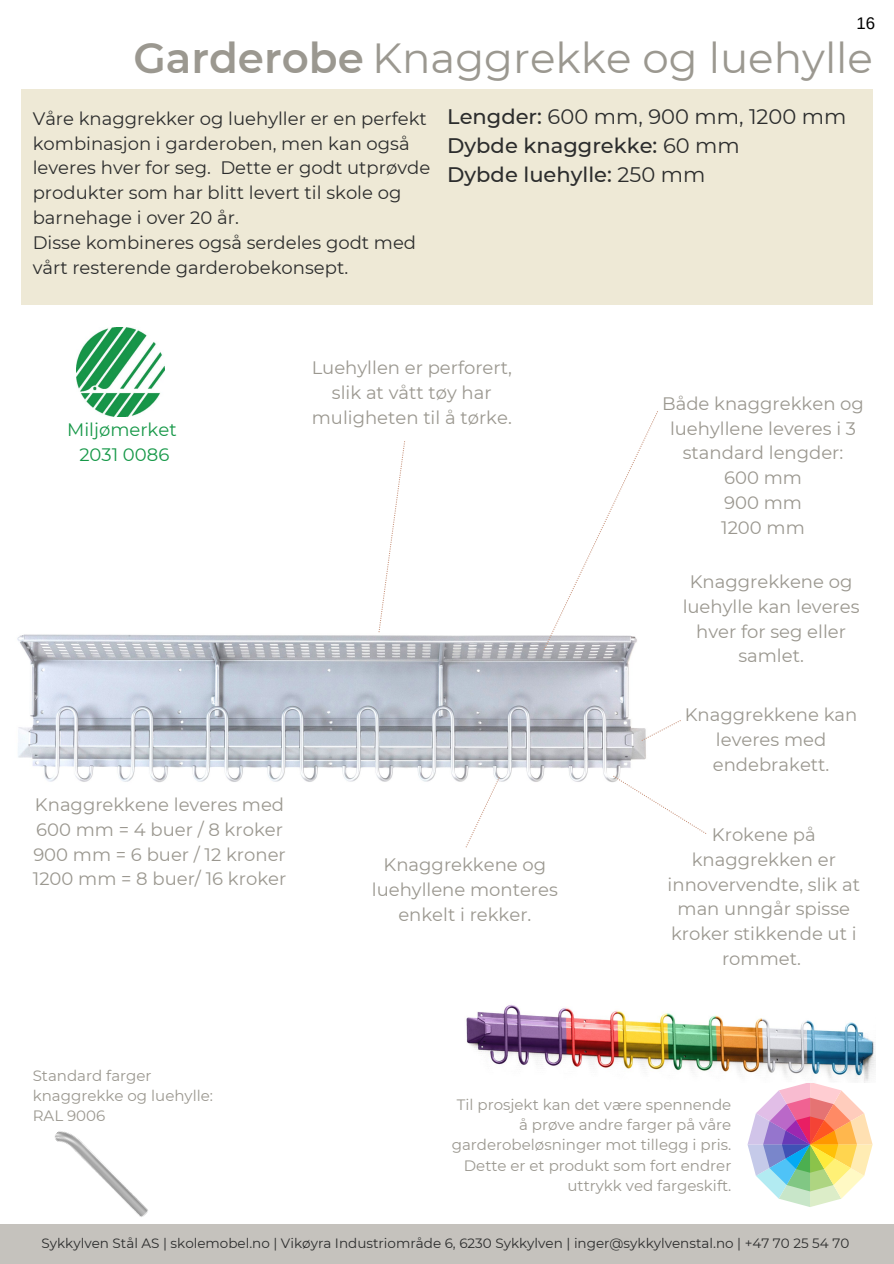
<style>
.page{position:relative;width:894px;height:1264px;background:#fff}
.page>*{position:absolute;margin:0;border:0;box-sizing:border-box;transform-origin:0 0}
.t1{font:42px "Montserrat";color:#9b9890}
.t2{font:500 21px "Montserrat";color:#2c2d2d}
.t3{font:21px "Montserrat";color:#2c2d2d}
.t4{font:18px/24.8px "Montserrat";color:#9b9890;text-align:center}
.t5{font:18px/24.8px "Montserrat";color:#2c2d2d}
.t6{font:18px "Montserrat";color:#169848}
.t7{font:16.8px "Arimo";color:#000}
.t8{font:15px/20.2px "Montserrat";color:#9b9890}
.t9{font:13.5px "Montserrat";color:#2c2d2d}
.s1{font-weight:600}
.s2{font-weight:500}
.s3{font-weight:400}
</style>
<div class="page">
<img style="left:17px;top:632px;width:664px;height:216px">
<svg style="left:641px;top:720px;width:39px;height:21px"></svg>
<svg style="left:543px;top:411px;width:115px;height:239px"></svg>
<svg style="left:613px;top:775px;width:93px;height:59px"></svg>
<svg style="left:378px;top:441px;width:27px;height:191px"></svg>
<div style="left:21px;top:89px;width:852px;height:215px;background:#eee9d6"></div>
<div style="left:0;top:1223px;width:893px;height:40px;background:#c5c2bd"></div>
<img style="left:77px;top:327px;width:88px;height:89px">
<img style="left:33px;top:1131px;width:138px;height:93px">
<svg style="left:747px;top:1082px;width:125px;height:124px"></svg>
<img style="left:466px;top:1004px;width:409px;height:78px">
<svg style="left:465px;top:777px;width:34px;height:70px"></svg>
<p class="t7" style="left:856px;top:14px;width:20px">16</p>
<p class="t1" style="left:133px;top:32px;width:741px"><span class="s1">Garderobe</span> Knaggrekke og luehylle</p>
<p class="t5" style="left:33px;top:106px;width:399px">Våre knaggrekker og luehyller er en perfekt kombinasjon i garderoben, men kan også leveres hver for seg. Dette er godt utprøvde produkter som har blitt levert til skole og barnehage i over 20 år.</p>
<p class="t5" style="left:33px;top:230px;width:385px">Disse kombineres også serdeles godt med vårt resterende garderobekonsept.</p>
<p class="t3" style="left:447px;top:103px;width:401px"><span class="s2">Lengder:</span> 600 mm, 900 mm, 1200 mm</p>
<p class="t2" style="left:447px;top:133px;width:294px">Dybde knaggrekke: <span class="s3">60 mm</span></p>
<p class="t2" style="left:447px;top:162px;width:260px">Dybde luehylle: <span class="s3">250 mm</span></p>
<p class="t6" style="left:67px;top:419px;width:111px">Miljømerket</p>
<p class="t6" style="left:79px;top:444px;width:91px">2031 0086</p>
<p class="t4" style="left:311px;top:355px;width:202px">Luehyllen er perforert, slik at vått tøy har muligheten til å tørke.</p>
<p class="t4" style="left:35px;top:792px;width:251px">Knaggrekkene leveres med</p>
<p class="t4" style="left:36px;top:817px;width:248px">600 mm = 4 buer / 8 kroker</p>
<p class="t4" style="left:33px;top:841px;width:254px">900 mm = 6 buer / 12 kroner</p>
<p class="t4" style="left:33px;top:866px;width:255px">1200 mm = 8 buer/ 16 kroker</p>
<p class="t4" style="left:372px;top:852px;width:187px">Knaggrekkene og luehyllene monteres enkelt i rekker.</p>
<p class="t4" style="left:662px;top:391px;width:203px">Både knaggrekken og luehyllene leveres i 3 standard lengder:</p>
<p class="t4" style="left:724px;top:465px;width:79px">600 mm</p>
<p class="t4" style="left:724px;top:490px;width:79px">900 mm</p>
<p class="t4" style="left:721px;top:515px;width:85px">1200 mm</p>
<p class="t4" style="left:682px;top:569px;width:178px">Knaggrekkene og luehylle kan leveres hver for seg eller samlet.</p>
<p class="t4" style="left:684px;top:702px;width:174px">Knaggrekkene kan leveres med endebrakett.</p>
<p class="t4" style="left:667px;top:822px;width:194px">Krokene på knaggrekken er innovervendte, slik at man unngår spisse kroker stikkende ut i rommet.</p>
<p class="t8" style="left:33px;top:1065px;width:182px">Standard farger knaggrekke og luehylle:</p>
<p class="t8" style="left:33px;top:1105px;width:74px">RAL 9006</p>
<p class="t8" style="left:451px;top:1094px;width:281px;text-align:right">Til prosjekt kan det være spennende å prøve andre farger på våre garderobeløsninger mot tillegg i pris.<br>Dette er et produkt som fort endrer uttrykk ved fargeskift.</p>
<p class="t9" style="left:41px;top:1234px;width:809px">Sykkylven Stål AS | skolemobel.no | Vikøyra Industriområde 6, 6230 Sykkylven | inger@sykkylvenstal.no | +47 70 25 54 70</p>
</div>
